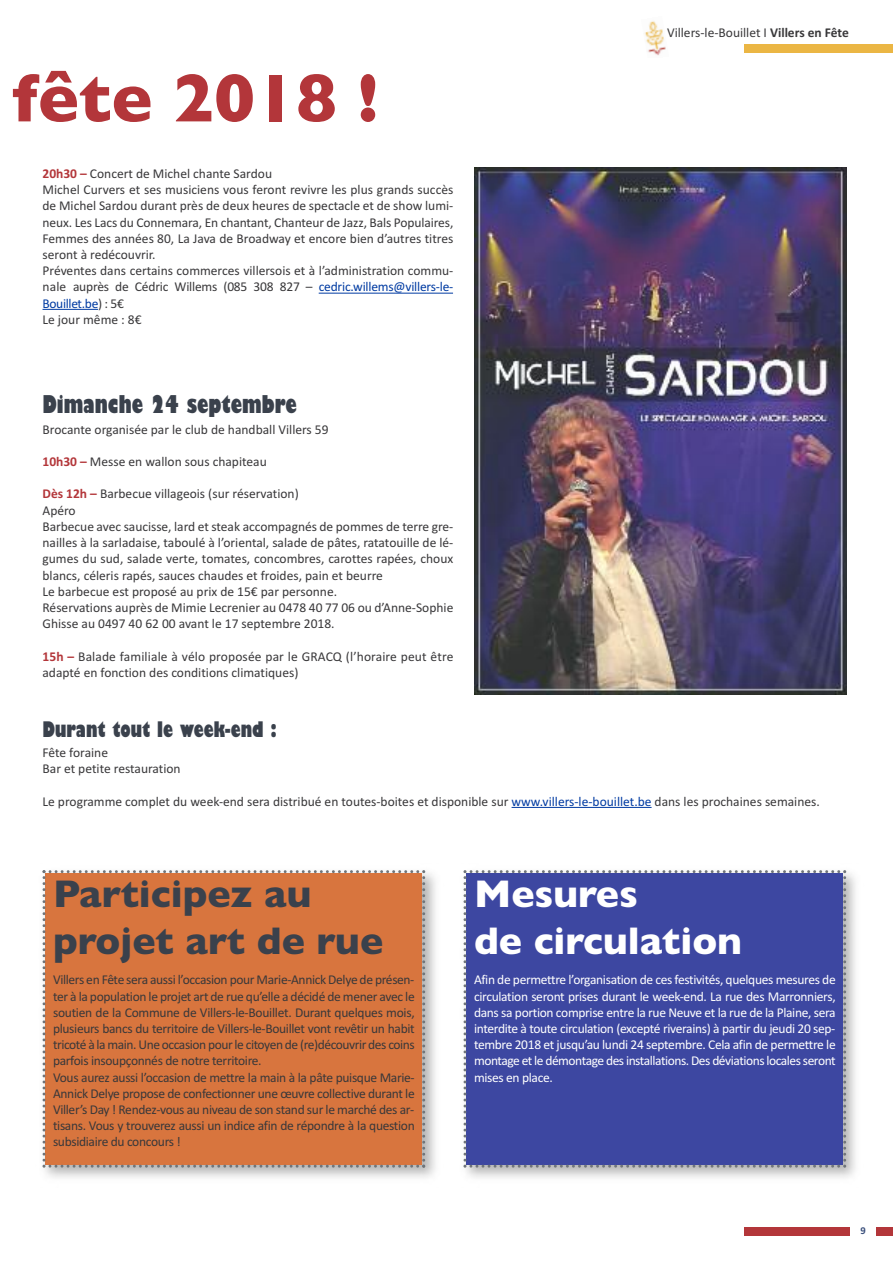
<style>
.page{position:relative;width:893px;height:1263px;background:#fff}
.page>*{position:absolute;margin:0;border:0;box-sizing:border-box;transform-origin:0 0}
.t1{font:700 69px "Gill Sans";color:#b3363a}
.t2{font:700 39px/46.8px "Gill Sans";color:#3a414c}
.t3{font:700 39px/46.8px "Gill Sans";color:#fff}
.t4{font:800 condensed 24px "Gill Sans";color:#3a414c}
.t5{font:800 condensed 21px "Gill Sans";color:#3a414c}
.t6{font:13.5px/16.2px "Calibri";letter-spacing:-.005em;color:#39383a}
.t7{font:13.5px/16.2px "Calibri";letter-spacing:-.025em;color:#39383a}
.t8{font:13.5px/16.2px "Calibri";letter-spacing:-.035em;color:#fff;text-align:justify}
.t9{font:700 10.5px "Calibri";color:#384d7a}
.s1{font-weight:700;color:#b3363a}
.s2{color:#003ba2}
.s3{font-weight:700}
</style>
<div class="page">
<div style="left:744px;top:1227px;width:149px;height:8px;background:#b3363a"></div>
<div style="left:850px;top:1220px;width:26px;height:22px;background:#fff"></div>
<div style="left:744px;top:45px;width:149px;height:8px;background:#ebb644"></div>
<img style="left:644px;top:21px;width:22px;height:35px">
<img style="left:42px;top:870px;width:394px;height:308px">
<div style="left:43px;top:870px;width:382px;height:298px;background:#d8753e"></div>
<img style="left:475px;top:168px;width:371px;height:526px">
<img style="left:465px;top:871px;width:391px;height:307px">
<div style="left:463px;top:870px;width:383px;height:298px;background:#3d47a1"></div>
<hr style="left:319px;top:293px;width:134px;height:1px;background:#003ba2">
<hr style="left:43px;top:309px;width:55px;height:1px;background:#003ba2">
<hr style="left:512px;top:807px;width:140px;height:1px;background:#003ba2">
<h1 class="t1" style="left:12px;top:57px;width:367px">fête 2018 !</h1>
<p class="t6" style="left:43px;top:165px;width:412px"><span class="s1">20h30 –</span> Concert de Michel chante Sardou<br>Michel Curvers et ses musiciens vous feront revivre les plus grands succès de Michel Sardou durant près de deux heures de spectacle et de show lumi&shy;neux. Les Lacs du Connemara, En chantant, Chanteur de Jazz, Bals Populaires, Femmes des années 80, La Java de Broadway et encore bien d’autres titres seront à redécouvrir.<br>Préventes dans certains commerces villersois et à l’administration commu&shy;nale auprès de Cédric Willems (085 308 827 – <span class="s2">cedric.willems@villers-le-Bouillet.be</span>) : 5€<br>Le jour même : 8€</p>
<h3 class="t4" style="left:43px;top:395px;width:256px">Dimanche 24 septembre</h3>
<p class="t6" style="left:43px;top:421px;width:288px">Brocante organisée par le club de handball Villers 59</p>
<p class="t6" style="left:43px;top:453px;width:226px"><span class="s1">10h30 –</span> Messe en wallon sous chapiteau</p>
<p class="t6" style="left:43px;top:486px;width:412px"><span class="s1">Dès 12h –</span> Barbecue villageois (sur réservation)<br>Apéro<br>Barbecue avec saucisse, lard et steak accompagnés de pommes de terre gre&shy;nailles à la sarladaise, taboulé à l’oriental, salade de pâtes, ratatouille de lé&shy;gumes du sud, salade verte, tomates, concombres, carottes rapées, choux blancs, céleris rapés, sauces chaudes et froides, pain et beurre<br>Le barbecue est proposé au prix de 15€ par personne.<br>Réservations auprès de Mimie Lecrenier au 0478 40 77 06 ou d’Anne-Sophie Ghisse au 0497 40 62 00 avant le 17 septembre 2018.</p>
<p class="t6" style="left:43px;top:648px;width:412px"><span class="s1">15h –</span> Balade familiale à vélo proposée par le GRACQ (l’horaire peut être adapté en fonction des conditions climatiques)</p>
<p class="t6" style="left:667px;top:24px;width:183px">Villers-le-Bouillet I <span class="s3">Villers en Fête</span></p>
<h3 class="t5" style="left:43px;top:722px;width:235px">Durant tout le week-end :</h3>
<p class="t6" style="left:43px;top:744px;width:140px">Fête foraine<br>Bar et petite restauration</p>
<p class="t6" style="left:43px;top:793px;width:779px">Le programme complet du week-end sera distribué en toutes-boites et disponible sur <span class="s2">www.villers-le-bouillet.be</span> dans les prochaines semaines.</p>
<h2 class="t2" style="left:53px;top:870px;width:332px">Participez au projet art de rue</h2>
<p class="t7" style="left:53px;top:972px;width:363px">Villers en Fête sera aussi l’occasion pour Marie-Annick Delye de présen&shy;ter à la population le projet art de rue qu’elle a décidé de mener avec le soutien de la Commune de Villers-le-Bouillet. Durant quelques mois, plusieurs bancs du territoire de Villers-le-Bouillet vont revêtir un habit tricoté à la main. Une occasion pour le citoyen de (re)découvrir des coins parfois insoupçonnés de notre territoire.<br>Vous aurez aussi l’occasion de mettre la main à la pâte puisque Marie-Annick Delye propose de confectionner une œuvre collective durant le Viller’s Day ! Rendez-vous au niveau de son stand sur le marché des ar&shy;tisans. Vous y trouverez aussi un indice afin de répondre à la question subsidiaire du concours !</p>
<h2 class="t3" style="left:474px;top:870px;width:270px">Mesures<br>de circulation</h2>
<p class="t8" style="left:474px;top:972px;width:363px">Afin de permettre l’organisation de ces festivités, quelques mesures de circulation seront prises durant le week-end. La rue des Marronniers, dans sa portion comprise entre la rue Neuve et la rue de la Plaine, sera interdite à toute circulation (excepté riverains) à partir du jeudi 20 sep&shy;tembre 2018 et jusqu’au lundi 24 septembre. Cela afin de permettre le montage et le démontage des installations. Des déviations locales seront mises en place.</p>
<p class="t9" style="left:860px;top:1224px;width:7px">9</p>
</div>
